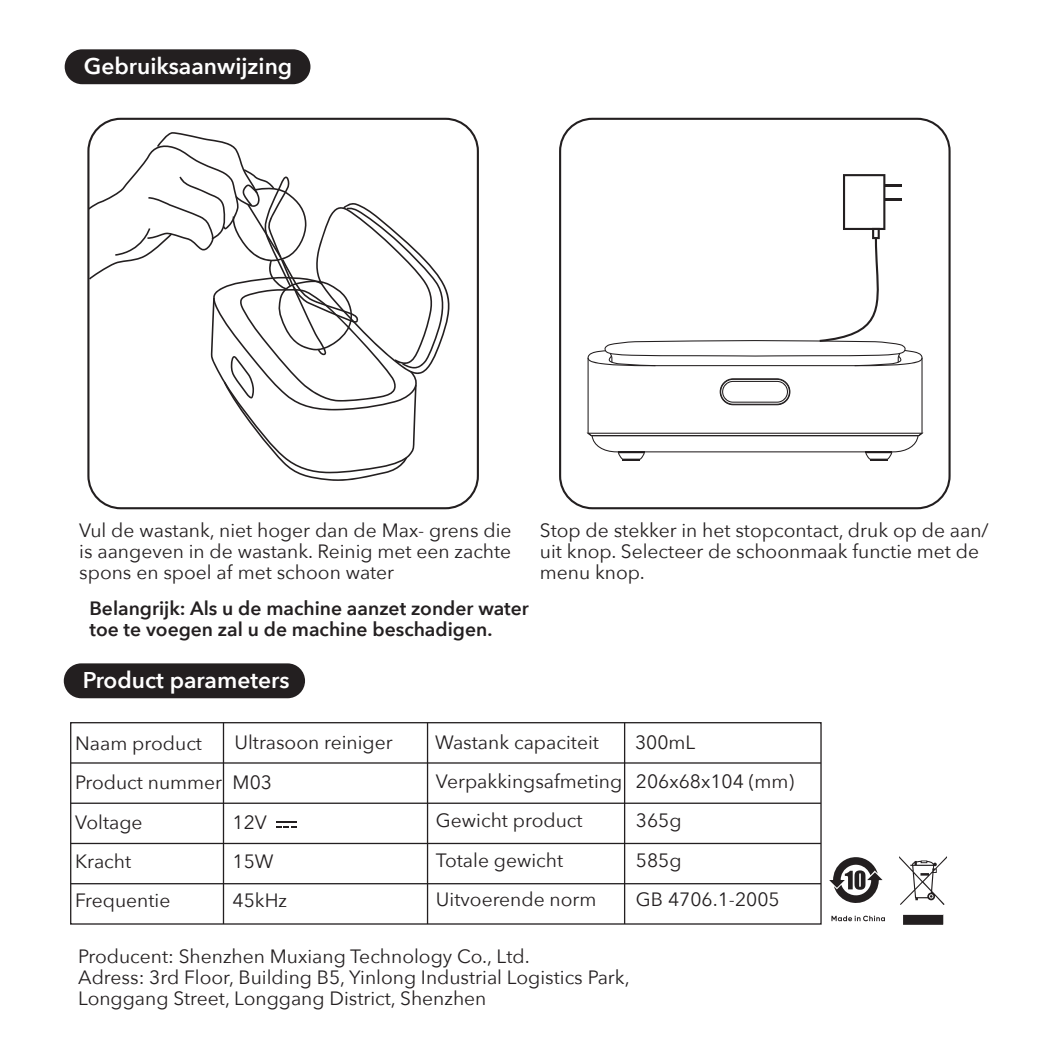
<style>
.page{position:relative;width:1038px;height:1038px;background:#fff}
.page>*{position:absolute;margin:0;border:0;box-sizing:border-box;transform-origin:0 0}
.t1{font:600 22.75px "Avenir Next";color:#fff}
.t2{font:19.25px/39.4px "Avenir Next";color:#231f20}
.t3{font:600 19.25px/21px "Avenir Next";color:#231f20}
</style>
<div class="page">
<div style="left:65px;top:49px;width:245px;height:35px;background:#231f20;border-radius:17px"></div>
<div style="left:64px;top:663px;width:241px;height:35px;background:#231f20;border-radius:17px"></div>
<svg style="left:559px;top:118px;width:391px;height:391px"></svg>
<svg style="left:87px;top:118px;width:392px;height:391px"></svg>
<div style="left:70px;top:722px;width:751px;height:202px;border:1px solid #231f20"></div>
<hr style="left:71px;top:762px;width:750px;height:1px;background:#231f20">
<hr style="left:71px;top:802px;width:750px;height:2px;background:#231f20">
<hr style="left:71px;top:843px;width:750px;height:1px;background:#231f20">
<hr style="left:71px;top:883px;width:750px;height:1px;background:#231f20">
<hr style="left:223px;top:723px;width:1px;height:201px;background:#231f20">
<hr style="left:427px;top:723px;width:1px;height:201px;background:#231f20">
<hr style="left:624px;top:723px;width:1px;height:201px;background:#231f20">
<svg style="left:899px;top:856px;width:48px;height:69px"></svg>
<svg style="left:829px;top:857px;width:53px;height:46px"></svg>
<svg style="left:831px;top:915px;width:54px;height:6px"></svg>
<svg style="left:276px;top:821px;width:20px;height:7px"></svg>
<p class="t1" style="left:84px;top:46px;width:210px">Gebruiksaanwijzing</p>
<p class="t2" style="left:79px;top:519px;width:434px;line-height:21px;text-align:justify">Vul de wastank, niet hoger dan de Max- grens die is aangeven in de wastank. Reinig met een zachte spons en spoel af met schoon water</p>
<p class="t3" style="left:89px;top:597px;width:441px">Belangrijk: Als u de machine aanzet zonder water toe te voegen zal u de machine beschadigen.</p>
<p class="t1" style="left:83px;top:660px;width:208px">Product parameters</p>
<p class="t2" style="left:540px;top:519px;width:450px;line-height:21px">Stop de stekker in het stopcontact, druk op de aan/ uit knop. Selecteer de schoonmaak functie met de menu knop.</p>
<p class="t2" style="left:75px;top:722px;width:148px">Naam product<br>Product nummer<br>Voltage<br>Kracht<br>Frequentie</p>
<p class="t2" style="left:233px;top:721px;width:161px">Ultrasoon reiniger<br>M03<br>12V<br>15W<br>45kHz</p>
<p class="t2" style="left:435px;top:721px;width:165px">Wastank capaciteit</p>
<p class="t2" style="left:635px;top:721px;width:62px">300mL</p>
<p class="t2" style="left:436px;top:761px;width:188px">Verpakkingsafmeting<br>Gewicht product<br>Totale gewicht<br>Uitvoerende norm</p>
<p class="t2" style="left:636px;top:761px;width:160px">206x68x104 (mm)<br>365g<br>585g<br>GB 4706.1-2005</p>
<p class="t2" style="left:78px;top:944px;width:553px;line-height:21px">Producent: Shenzhen Muxiang Technology Co., Ltd.<br>Adress: 3rd Floor, Building B5, Yinlong Industrial Logistics Park,<br>Longgang Street, Longgang District, Shenzhen</p>
</div>
